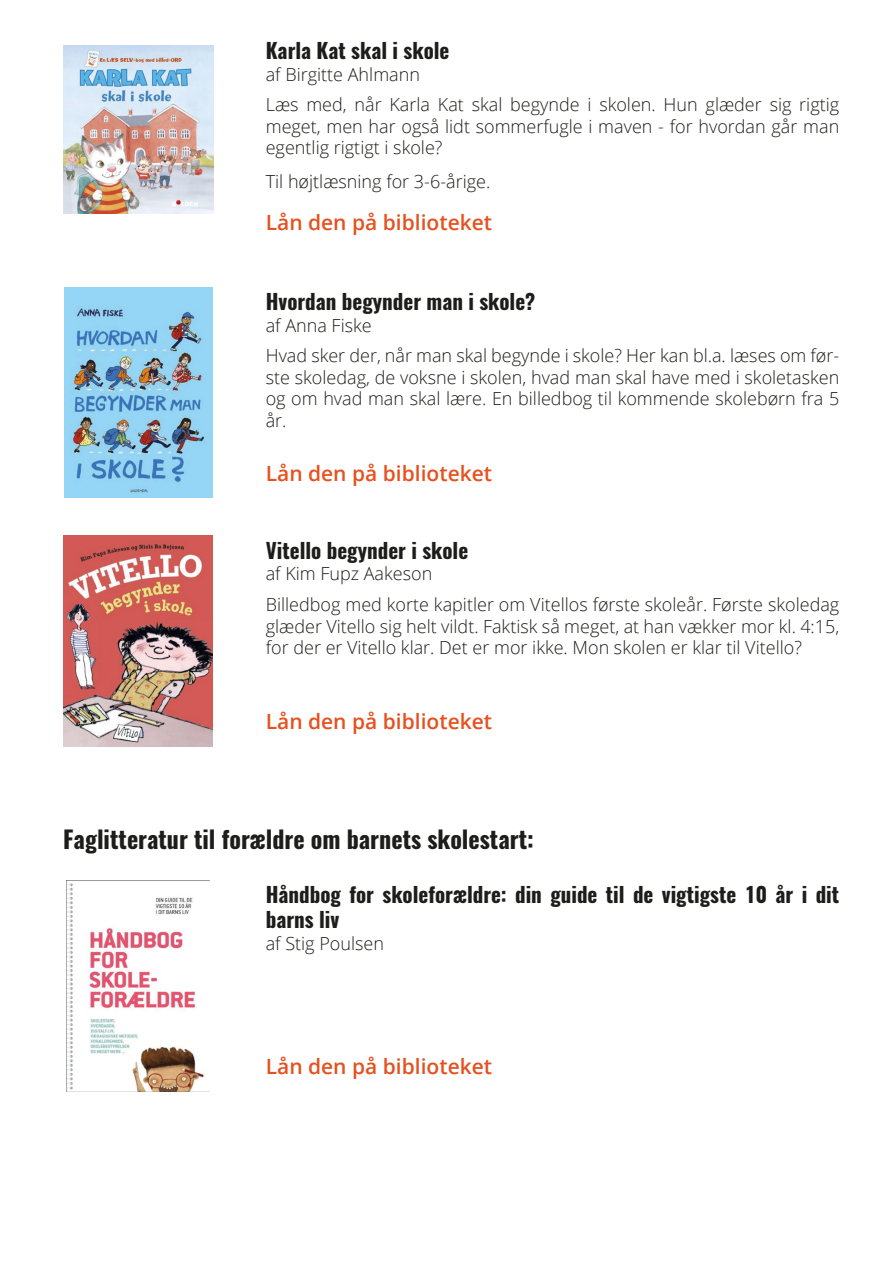
<style>
.page{position:relative;width:893px;height:1263px;background:#fff}
.page>*{position:absolute;margin:0;border:0;box-sizing:border-box;transform-origin:0 0}
.t1{font:700 24px "Oswald";color:#1d1d1b}
.t2{font:700 21px/25.2px "Oswald";color:#1d1d1b}
.t3{font:600 21px "Open Sans";color:#e5511f}
.t4{font:300 18px/21.6px "Open Sans";color:#1d1d1b;text-align:justify}
</style>
<div class="page">
<img style="left:64px;top:287px;width:148px;height:211px">
<img style="left:64px;top:536px;width:149px;height:211px">
<img style="left:63px;top:45px;width:150px;height:169px">
<img style="left:67px;top:880px;width:143px;height:211px">
<p class="t2" style="left:266px;top:39px;width:185px">Karla Kat skal i skole</p>
<p class="t4" style="left:266px;top:63px;width:156px">af Birgitte Ahlmann</p>
<p class="t4" style="left:266px;top:93px;width:575px">Læs med, når Karla Kat skal begynde i skolen. Hun glæder sig rigtig meget, men har også lidt sommerfugle i maven - for hvordan går man egentlig rigtigt i skole?</p>
<p class="t4" style="left:266px;top:170px;width:226px">Til højtlæsning for 3-6-årige.</p>
<p class="t3" style="left:266px;top:208px;width:228px">Lån den på biblioteket</p>
<p class="t2" style="left:266px;top:289px;width:271px">Hvordan begynder man i skole?</p>
<p class="t4" style="left:266px;top:314px;width:107px">af Anna Fiske</p>
<p class="t4" style="left:266px;top:344px;width:575px">Hvad sker der, når man skal begynde i skole? Her kan bl.a. læses om før&shy;ste skoledag, de voksne i skolen, hvad man skal have med i skoletasken og om hvad man skal lære. En billedbog til kommende skolebørn fra 5 år.</p>
<p class="t3" style="left:266px;top:458px;width:228px">Lån den på biblioteket</p>
<p class="t2" style="left:266px;top:538px;width:204px">Vitello begynder i skole</p>
<p class="t4" style="left:266px;top:562px;width:168px">af Kim Fupz Aakeson</p>
<p class="t4" style="left:266px;top:593px;width:575px">Billedbog med korte kapitler om Vitellos første skoleår. Første skoledag glæder Vitello sig helt vildt. Faktisk så meget, at han vækker mor kl. 4:15, for der er Vitello klar. Det er mor ikke. Mon skolen er klar til Vitello?</p>
<p class="t3" style="left:266px;top:707px;width:228px">Lån den på biblioteket</p>
<p class="t1" style="left:63px;top:822px;width:472px">Faglitteratur til forældre om barnets skolestart:</p>
<p class="t2" style="left:266px;top:883px;width:575px">Håndbog for skoleforældre: din guide til de vigtigste 10 år i dit barns liv</p>
<p class="t4" style="left:266px;top:932px;width:120px">af Stig Poulsen</p>
<p class="t3" style="left:266px;top:1052px;width:228px">Lån den på biblioteket</p>
</div>
